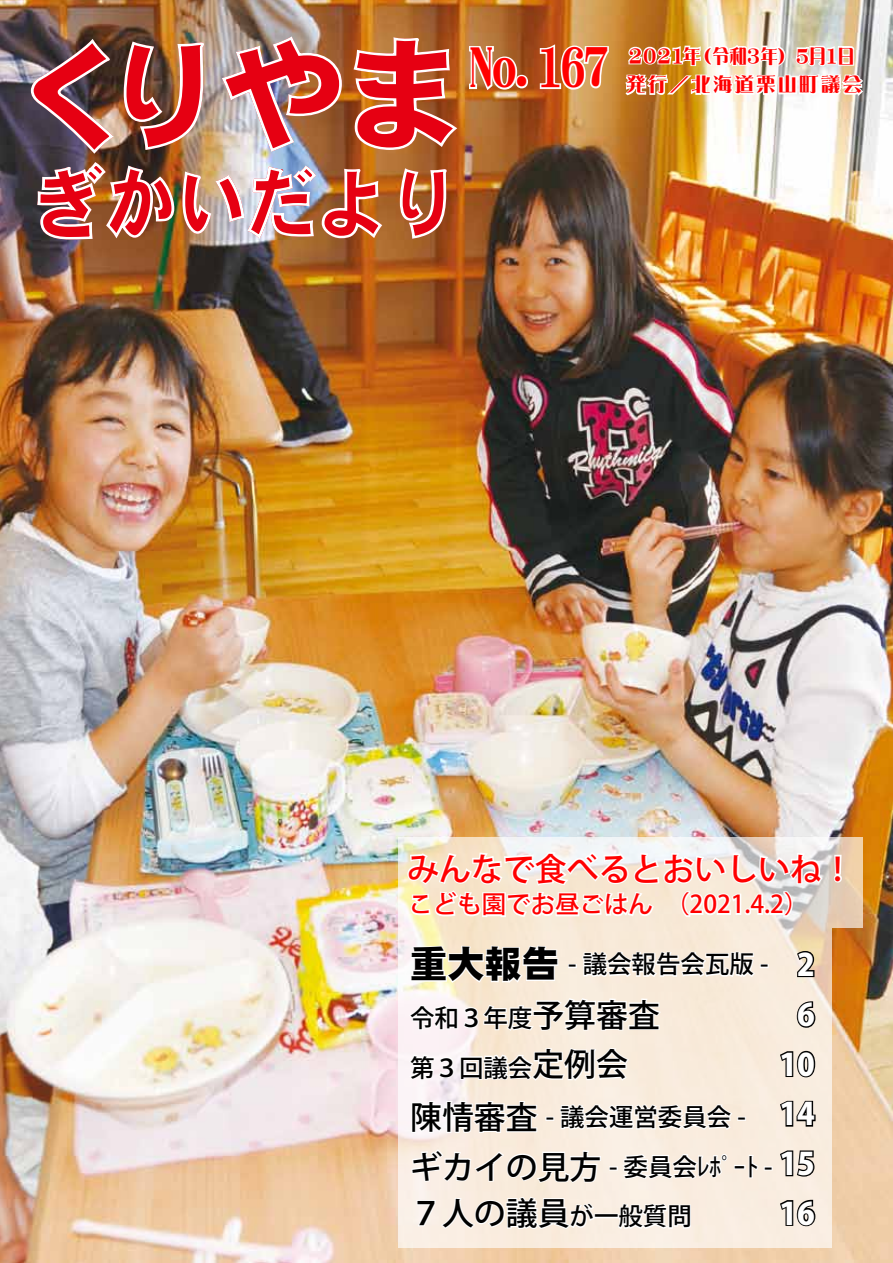
<style>
.page{position:relative;width:893px;height:1263px;background:#fff}
.page>*{position:absolute;margin:0;border:0;box-sizing:border-box;transform-origin:0 0}
.t1{font:51px "Roman Mincho EG4 Ultra SJIS";color:#f00;scale:.9 1}
.t2{font:37.2px "DF Gothic EB WIN RKSJ H";color:#000}
.t3{font:500 31.95px "Koz Go Pro";color:#000}
.t4{font:500 31.95px "Koz Go Pro";color:#f00}
.t5{font:800 30.6px "Koz Go Pro";color:#fff}
.t6{font:500 24.45px "Koz Go Pro";color:#000}
.t7{font:500 24.45px "Koz Go Pro";color:#f00}
.t8{font:19.2px "Roman Mincho EG4 Ultra SJIS";letter-spacing:.13em;color:#f00}
.t9{font:19.2px "Roman Mincho EG4 Ultra SJIS";letter-spacing:-.12em;color:#f00;scale:.9 1}
.t10{font:19.2px "Roman Mincho EG4 Ultra SJIS";letter-spacing:-.025em;color:#f00;scale:.9 1}
.s1{font-size:24.45px}
.s2{font-size:31.95px}
</style>
<div class="page">
<img style="left:0;top:0;width:893px;height:1263px">
<svg style="left:467px;top:37px;width:64px;height:56px"></svg>
<svg style="left:538px;top:41px;width:73px;height:55px"></svg>
<img style="left:622px;top:43px;width:243px;height:194px">
<img style="left:29px;top:35px;width:430px;height:206px">
<svg style="left:398px;top:928px;width:433px;height:320px;background:#f8ebdc"></svg>
<svg style="left:409px;top:944px;width:151px;height:40px"></svg>
<svg style="left:568px;top:950px;width:201px;height:29px"></svg>
<svg style="left:795px;top:950px;width:21px;height:28px"></svg>
<svg style="left:795px;top:1000px;width:22px;height:29px"></svg>
<svg style="left:407px;top:997px;width:256px;height:85px"></svg>
<svg style="left:778px;top:1049px;width:38px;height:29px"></svg>
<svg style="left:410px;top:1091px;width:407px;height:93px"></svg>
<svg style="left:415px;top:1195px;width:181px;height:35px"></svg>
<div style="left:594px;top:1213px;width:25px;height:5px;border:2px solid #fff"></div>
<svg style="left:616px;top:1200px;width:76px;height:31px"></svg>
<svg style="left:778px;top:1198px;width:39px;height:29px"></svg>
<svg style="left:398px;top:837px;width:464px;height:91px"></svg>
<svg style="left:832px;top:853px;width:11px;height:31px"></svg>
<svg style="left:406px;top:850px;width:418px;height:71px"></svg>
<h1 class="t1" style="left:470px;top:43px;width:155px">No.167</h1>
<p class="t9" style="left:695px;top:46px;width:178px">（令和３年）５月１日</p>
<p class="t10" style="left:683px;top:46px;width:21px">年</p>
<p class="t10" style="left:627px;top:46px;width:68px">２０２１</p>
<p class="t8" style="left:627px;top:75px;width:237px">発行／北海道栗山町議会</p>
<h3 class="t4" style="left:407px;top:848px;width:448px">みんなで食べるとおいしいね!</h3>
<p class="t7" style="left:665px;top:889px;width:145px">)2021.4.2(</p>
<p class="t7" style="left:408px;top:889px;width:246px">こども園でお昼ごはん</p>
<h2 class="t2" style="left:410px;top:945px;width:150px">重大報告</h2>
<p class="t6" style="left:568px;top:949px;width:202px">- 議会報告会瓦版 -</p>
<p class="t5" style="left:797px;top:944px;width:19px">2</p>
<h3 class="t3" style="left:483px;top:994px;width:178px"><span class="s1">年度</span>予算審査</h3>
<p class="t6" style="left:410px;top:1002px;width:75px">令和３</p>
<p class="t5" style="left:797px;top:995px;width:19px">6</p>
<p class="t6" style="left:410px;top:1052px;width:219px">第３回議会<span class="s2">定例会</span></p>
<p class="t5" style="left:779px;top:1044px;width:37px">10</p>
<h3 class="t3" style="left:410px;top:1097px;width:129px">陳情審査</h3>
<p class="t6" style="left:546px;top:1101px;width:202px">- 議会運営委員会 -</p>
<p class="t5" style="left:779px;top:1094px;width:37px">14</p>
<h3 class="t3" style="left:410px;top:1146px;width:193px">ギカイの見方</h3>
<p class="t6" style="left:609px;top:1151px;width:165px">- 委員会ﾚﾎﾟｰﾄ -</p>
<p class="t5" style="left:779px;top:1144px;width:37px">15</p>
<h3 class="t3" style="left:410px;top:1193px;width:33px">７</h3>
<p class="t6" style="left:442px;top:1201px;width:251px"><span class="s2">人の議員</span>が一般質問</p>
<p class="t5" style="left:779px;top:1193px;width:37px">16</p>
</div>
